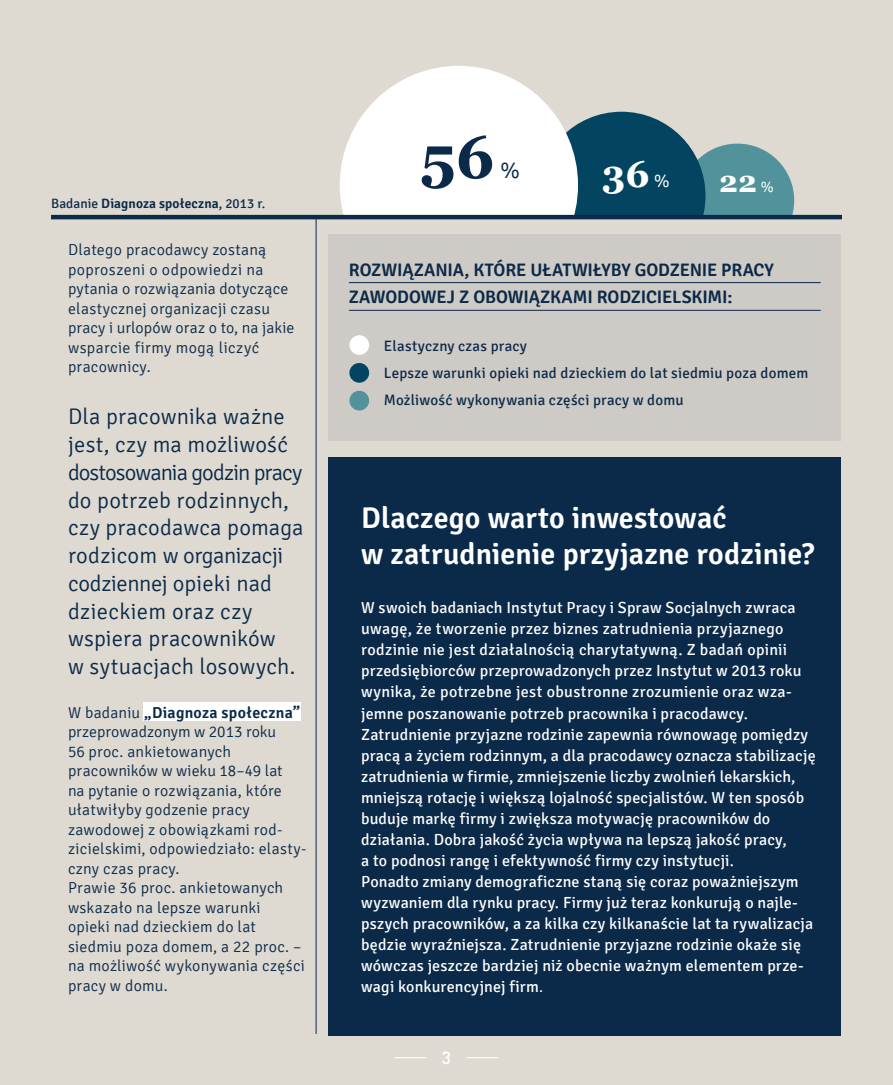
<style>
.page{position:relative;width:893px;height:1085px;background:#fff}
.page>*{position:absolute;margin:0;border:0;box-sizing:border-box;transform-origin:0 0}
.t1{font:700 60px "Georgia";color:#0b2a49}
.t2{font:700 37.5px "Georgia";color:#fff}
.t3{font:600 30px/36px "Signika";letter-spacing:.005em;color:#fff}
.t4{font:700 30px "Georgia";color:#fff}
.t5{font:300 22.5px/27.8px "Signika";letter-spacing:.005em;color:#0b2a49}
.t6{font:600 18px/27px "Signika";letter-spacing:-.005em;color:#0b2a49}
.t7{font:500 16.5px "Futura";color:#fff}
.t8{font:16.05px/21px "Signika";letter-spacing:.01em;color:#fff}
.t9{font:300 15.9px/19.5px "Signika";letter-spacing:.015em;color:#0b2a49}
.t10{font:15px/27px "Signika";letter-spacing:.015em;color:#0b2a49}
.t11{font:600 13.5px "Signika";color:#0b2a49}
.s1{font-weight:400}
.s2{font-weight:600}
.s3{font-family:"Signika";font-weight:300;font-size:18px}
.s4{font-family:"Signika";font-weight:300;font-size:15px}
.s5{font-weight:300}
</style>
<div class="page">
<div style="left:0;top:0;width:893px;height:1084px;background:#ded9d1"></div>
<div style="left:143px;top:702px;width:157px;height:19px;background:#fff"></div>
<div style="left:329px;top:457px;width:512px;height:577px;background:#0b2a49"></div>
<hr style="left:316px;top:217px;width:1px;height:816px;background:#0b2a49">
<svg style="left:340px;top:66px;width:454px;height:149px"></svg>
<hr style="left:51px;top:215px;width:791px;height:4px;background:#0b2a49">
<div style="left:329px;top:234px;width:512px;height:207px;background:#cecac5"></div>
<div style="left:349px;top:335px;width:20px;height:20px;background:#fff;border-radius:50%"></div>
<div style="left:349px;top:363px;width:20px;height:19px;background:#034460;border-radius:50%"></div>
<div style="left:349px;top:391px;width:20px;height:19px;background:#52939b;border-radius:50%"></div>
<hr style="left:349px;top:282px;width:472px;height:1px;background:#0b2a49">
<hr style="left:349px;top:310px;width:472px;height:1px;background:#0b2a49">
<hr style="left:394px;top:1056px;width:32px;height:2px;background:#fff">
<hr style="left:467px;top:1056px;width:31px;height:2px;background:#fff">
<p class="t11" style="left:51px;top:196px;width:216px"><span class="s1">Badanie</span> Diagnoza społeczna<span class="s1">, 2013 r.</span></p>
<p class="t9" style="left:68px;top:240px;width:228px">Dlatego pracodawcy zostaną poproszeni o odpowiedzi na pytania o rozwiązania dotyczące elastycznej organizacji czasu pracy i urlopów oraz o to, na jakie wsparcie firmy mogą liczyć pracownicy.</p>
<h3 class="t5" style="left:68px;top:403px;width:237px">Dla pracownika ważne jest, czy ma możliwość dostosowania godzin pracy do potrzeb rodzinnych, czy pracodawca pomaga rodzicom w organizacji codziennej opieki nad dzieckiem oraz czy wspiera pracowników<br>w sytuacjach losowych.</h3>
<p class="t9" style="left:68px;top:702px;width:240px">W badaniu <span class="s2">„Diagnoza społeczna” </span>przeprowadzonym w 2013 roku<br>56 proc. ankietowanych pracowników w wieku 18–49 lat<br>na pytanie o rozwiązania, które ułatwiłyby godzenie pracy zawodowej z obowiązkami rod&shy;zicielskimi, odpowiedziało: elasty&shy;czny czas pracy.<br>Prawie 36 proc. ankietowanych wskazało na lepsze warunki<br>opieki nad dzieckiem do lat siedmiu poza domem, a 22 proc. – na możliwość wykonywania części pracy w domu.</p>
<h1 class="t1" style="left:420px;top:112px;width:76px">56</h1>
<h3 class="t5" style="left:500px;top:157px;width:21px">%</h3>
<h2 class="t2" style="left:602px;top:145px;width:69px">36 <span class="s3">%</span></h2>
<h3 class="t4" style="left:719px;top:159px;width:56px">22 <span class="s4">%</span></h3>
<p class="t6" style="left:349px;top:257px;width:427px">Rozwiązania, które ułatwiłyby godzenie pracy zawodowej z obowiązkami rodzicielskimi:</p>
<p class="t10" style="left:384px;top:332px;width:426px">Elastyczny czas pracy<br>Lepsze warunki opieki nad dzieckiem do lat siedmiu poza domem<br>Możliwość wykonywania części pracy w domu</p>
<h3 class="t3" style="left:361px;top:500px;width:455px">Dlaczego warto inwestować<br>w zatrudnienie przyjazne rodzinie?</h3>
<p class="t8" style="left:361px;top:597px;width:456px">W swoich badaniach Instytut Pracy i Spraw Socjalnych zwraca uwagę, że tworzenie przez biznes zatrudnienia przyjaznego rodzinie nie jest działalnością charytatywną. Z badań opinii przedsiębiorców przeprowadzonych przez Instytut w 2013 roku wynika, że potrzebne jest obustronne zrozumienie oraz wza&shy;jemne poszanowanie potrzeb pracownika i pracodawcy.<br>Zatrudnienie przyjazne rodzinie zapewnia równowagę pomiędzy pracą a życiem rodzinnym, a dla pracodawcy oznacza stabilizację zatrudnienia w firmie, zmniejszenie liczby zwolnień lekarskich, mniejszą rotację i większą lojalność specjalistów. W ten sposób buduje markę firmy i zwiększa motywację pracowników do działania. Dobra jakość życia wpływa na lepszą jakość pracy,<br>a to podnosi rangę i efektywność firmy czy instytucji.<br>Ponadto zmiany demograficzne staną się coraz poważniejszym wyzwaniem dla rynku pracy. Firmy już teraz konkurują o najle&shy;pszych pracowników, a za kilka czy kilkanaście lat ta rywalizacja będzie wyraźniejsza. Zatrudnienie przyjazne rodzinie okaże się wówczas jeszcze bardziej niż obecnie ważnym elementem prze&shy;wagi konkurencyjnej firm<span class="s5">.</span></p>
<p class="t7" style="left:441px;top:1046px;width:12px">3</p>
</div>
